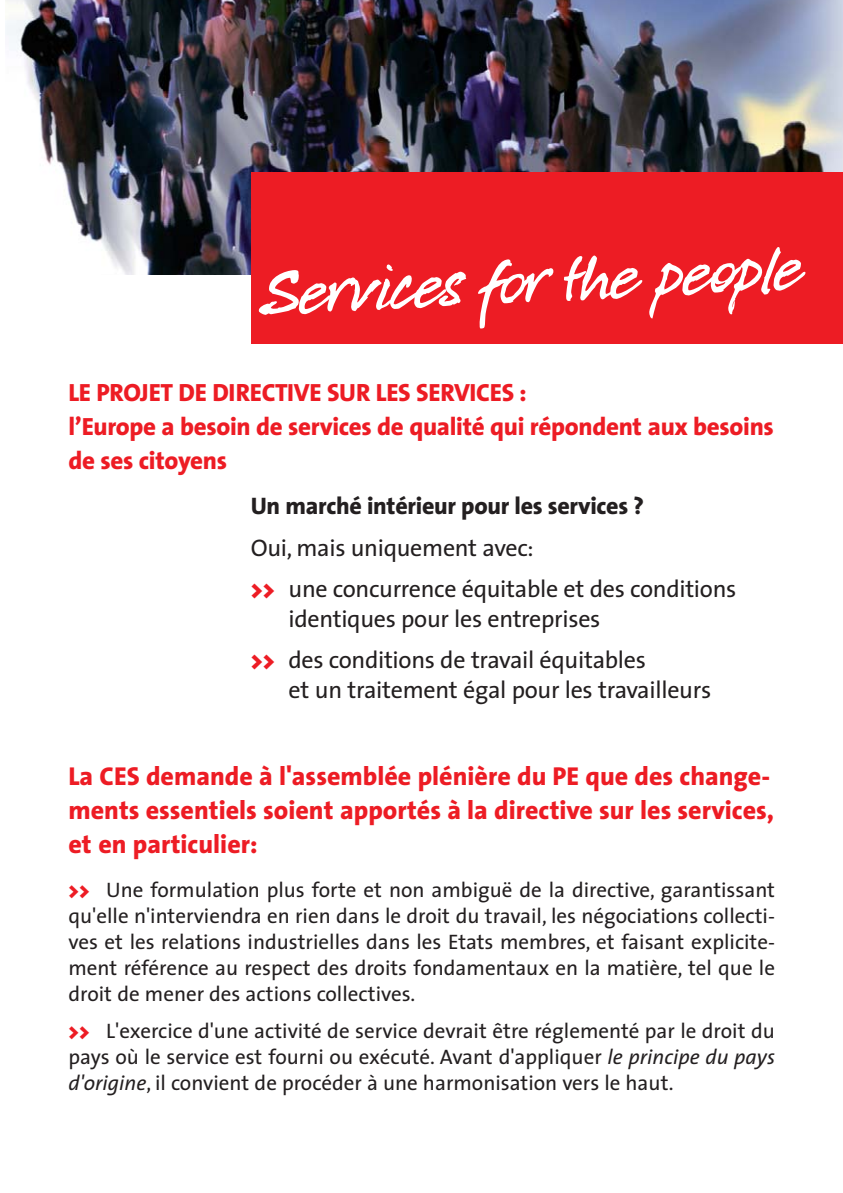
<style>
.page{position:relative;width:843px;height:1193px;background:#fff}
.page>*{position:absolute;margin:0;border:0;box-sizing:border-box;transform-origin:0 0}
.t1{font:800 26px/34px "The Sans";color:#ed1c24}
.t2{font:800 25px/34px "The Sans";letter-spacing:-.01em;color:#ed1c24}
.t3{font:24px/41.4px "The Sans";letter-spacing:-.01em;color:#231f20}
.t4{font:800 24px "The Sans";letter-spacing:-.01em;color:#231f20}
.t5{font:21px/26px "The Sans";color:#231f20;text-align:justify}
.s1{font-weight:900;color:#ed1c24}
.s2{font-style:italic}
</style>
<div class="page">
<img style="left:5px;top:0;width:837px;height:344px">
<p class="t2" style="left:68px;top:376px;width:706px">LE PROJET DE DIRECTIVE SUR LES SERVICES :<br>l’Europe a besoin de services de qualité qui répondent aux besoins de ses citoyens</p>
<p class="t4" style="left:251px;top:494px;width:394px">Un marché intérieur pour les services ?</p>
<p class="t3" style="left:251px;top:529px;width:487px">Oui, mais uniquement avec:<br><span class="s1">&gt;&gt;</span> une concurrence équitable et des conditions</p>
<p class="t3" style="left:251px;top:600px;width:396px;text-align:center">identiques pour les entreprises<br><span class="s1">&gt;&gt;</span> des conditions de travail équitables</p>
<p class="t3" style="left:288px;top:672px;width:424px">et un traitement égal pour les travailleurs</p>
<p class="t1" style="left:68px;top:760px;width:706px">La CES demande à l'assemblée plénière du PE que des change&shy;ments essentiels soient apportés à la directive sur les services, et en particulier:</p>
<p class="t5" style="left:68px;top:878px;width:707px"><span class="s1">&gt;&gt;</span> Une formulation plus forte et non ambiguë de la directive, garantissant qu'elle n'interviendra en rien dans le droit du travail, les négociations collecti&shy;ves et les relations industrielles dans les Etats membres, et faisant explicite&shy;ment référence au respect des droits fondamentaux en la matière, tel que le droit de mener des actions collectives.</p>
<p class="t5" style="left:68px;top:1019px;width:707px"><span class="s1">&gt;&gt;</span> L'exercice d'une activité de service devrait être réglementé par le droit du pays où le service est fourni ou exécuté. Avant d'appliquer <span class="s2">le principe du pays d'origine</span>, il convient de procéder à une harmonisation vers le haut.</p>
</div>
